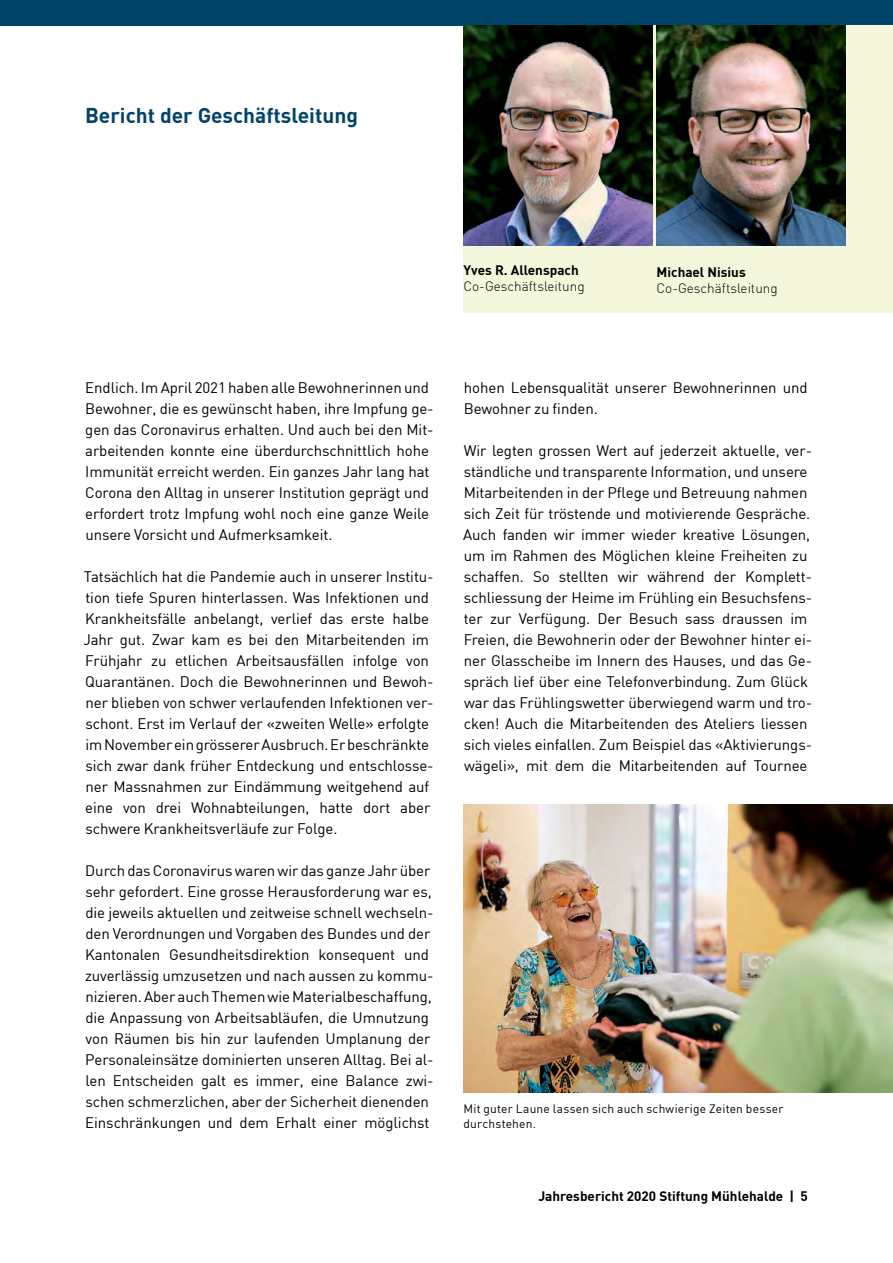
<style>
.page{position:relative;width:893px;height:1263px;background:#fff}
.page>*{position:absolute;margin:0;border:0;box-sizing:border-box;transform-origin:0 0}
.t1{font:700 21px "DIN";color:#00446a}
.t2{font:15px/21px "DIN";letter-spacing:-.005em;color:#000}
.t3{font:700 13.5px "DIN";color:#000}
.t4{font:300 13.5px "DIN";color:#000}
.t5{font:12px/15px "DIN";letter-spacing:.015em;color:#000}
</style>
<div class="page">
<div style="left:0;top:0;width:893px;height:26px;background:#00446a"></div>
<img style="left:463px;top:805px;width:430px;height:287px">
<div style="left:463px;top:26px;width:430px;height:287px;background:#f4f7db"></div>
<img style="left:463px;top:26px;width:190px;height:220px">
<img style="left:657px;top:26px;width:189px;height:220px">
<h1 class="t1" style="left:85px;top:101px;width:275px">Bericht der Geschäftsleitung</h1>
<p class="t3" style="left:463px;top:261px;width:117px">Yves R. Allenspach</p>
<p class="t4" style="left:463px;top:278px;width:123px">Co-Geschäftsleitung</p>
<p class="t3" style="left:657px;top:263px;width:91px">Michael Nisius</p>
<p class="t4" style="left:657px;top:280px;width:123px">Co-Geschäftsleitung</p>
<p class="t2" style="left:85px;top:376px;width:350px">Endlich. Im April 2021 haben alle Bewohnerinnen und Bewohner, die es gewünscht haben, ihre Impfung ge&shy;gen das Coronavirus erhalten. Und auch bei den Mit&shy;arbeitenden konnte eine überdurchschnittlich hohe Immunität erreicht werden. Ein ganzes Jahr lang hat Corona den Alltag in unserer Institution geprägt und erfordert trotz Impfung wohl noch eine ganze Weile unsere Vorsicht und Aufmerksamkeit.</p>
<p class="t2" style="left:83px;top:565px;width:352px">Tatsächlich hat die Pandemie auch in unserer Institu&shy;tion tiefe Spuren hinterlassen. Was Infektionen und Krankheitsfälle anbelangt, verlief das erste halbe Jahr gut. Zwar kam es bei den Mitarbeitenden im Frühjahr zu etlichen Arbeitsausfällen infolge von Quarantänen. Doch die Bewohnerinnen und Bewoh&shy;ner blieben von schwer verlaufenden Infektionen ver&shy;schont. Erst im Verlauf der «zweiten Welle» erfolgte im November ein grösserer Ausbruch. Er beschränkte sich zwar dank früher Entdeckung und entschlosse&shy;ner Massnahmen zur Eindämmung weitgehend auf eine von drei Wohnabteilungen, hatte dort aber schwere Krankheitsverläufe zur Folge.</p>
<p class="t2" style="left:85px;top:859px;width:350px">Durch das Coronavirus waren wir das ganze Jahr über sehr gefordert. Eine grosse Herausforderung war es, die jeweils aktuellen und zeitweise schnell wechseln&shy;den Verordnungen und Vorgaben des Bundes und der Kantonalen Gesundheitsdirektion konsequent und zuverlässig umzusetzen und nach aussen zu kommu&shy;nizieren. Aber auch Themen wie Materialbeschaffung, die Anpassung von Arbeitsabläufen, die Umnutzung von Räumen bis hin zur laufenden Umplanung der Personaleinsätze dominierten unseren Alltag. Bei al&shy;len Entscheiden galt es immer, eine Balance zwi&shy;schen schmerzlichen, aber der Sicherheit dienenden Einschränkungen und dem Erhalt einer möglichst</p>
<p class="t2" style="left:464px;top:376px;width:345px">hohen Lebensqualität unserer Bewohnerinnen und<br>Bewohner zu finden.</p>
<p class="t2" style="left:463px;top:439px;width:350px">Wir legten grossen Wert auf jederzeit aktuelle, ver&shy;ständliche und transparente Information, und unsere Mitarbeitenden in der Pflege und Betreuung nahmen sich Zeit für tröstende und motivierende Gespräche.<br>Auch fanden wir immer wieder kreative Lösungen, um im Rahmen des Möglichen kleine Freiheiten zu schaffen. So stellten wir während der Komplett&shy;schliessung der Heime im Frühling ein Besuchsfens&shy;ter zur Verfügung. Der Besuch sass draussen im Freien, die Bewohnerin oder der Bewohner hinter ei&shy;ner Glasscheibe im Innern des Hauses, und das Ge&shy;spräch lief über eine Telefonverbindung. Zum Glück war das Frühlingswetter überwiegend warm und tro&shy;cken! Auch die Mitarbeitenden des Ateliers liessen sich vieles einfallen. Zum Beispiel das «Aktivierungs&shy;wägeli», mit dem die Mitarbeitenden auf Tournee</p>
<p class="t5" style="left:463px;top:1101px;width:321px">Mit guter Laune lassen sich auch schwierige Zeiten besser durchstehen.</p>
<p class="t3" style="left:538px;top:1187px;width:271px">Jahresbericht 2020 Stiftung Mühlehalde | 5</p>
</div>
